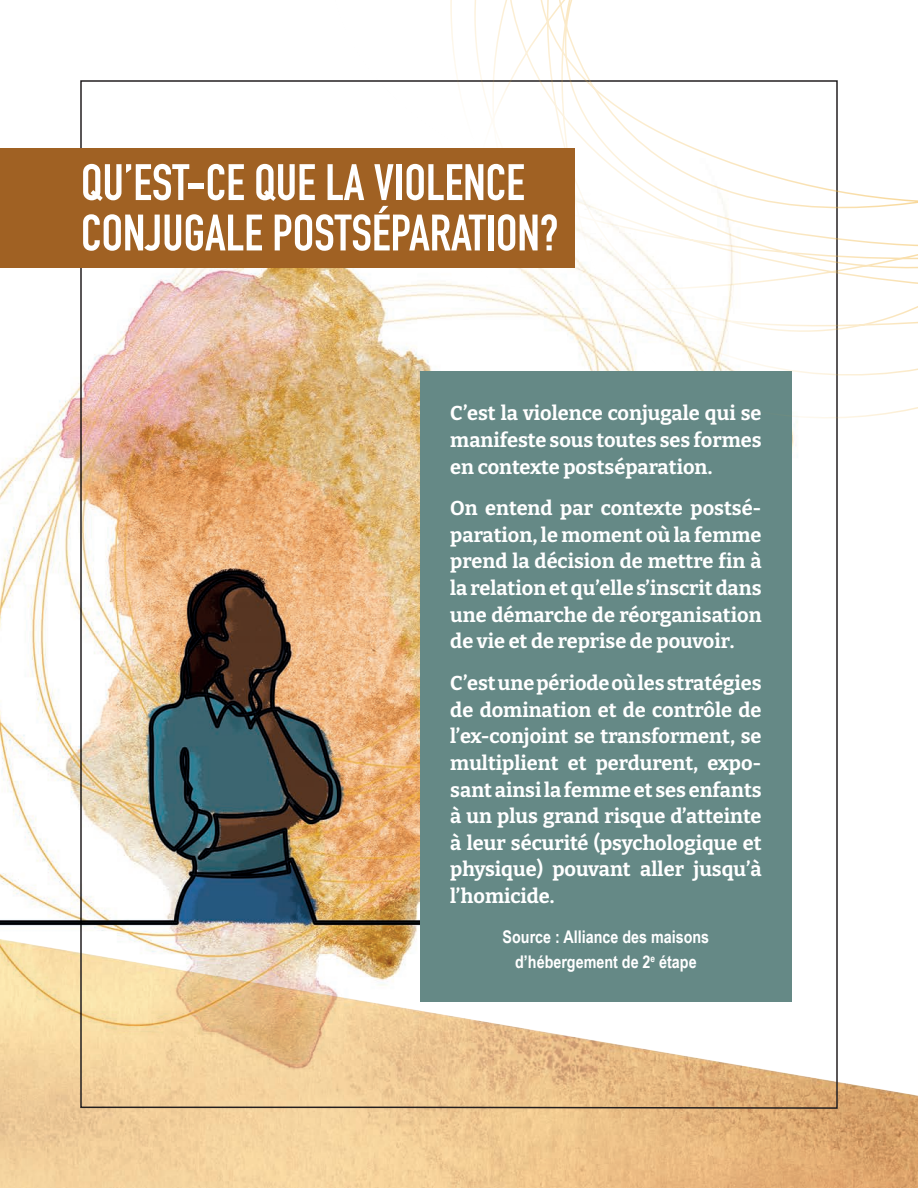
<style>
.page{position:relative;width:918px;height:1188px;background:#fff}
.page>*{position:absolute;margin:0;border:0;box-sizing:border-box;transform-origin:0 0}
.t1{font:700 50.4px/50.4px "DIN Condensed";color:#fff}
.t2{font:700 19.95px/26.7px "Bitter";color:#fff;text-align:justify}
.t3{font:700 17.55px/25px "Arial Narrow";color:#fff;text-align:center}
</style>
<div class="page">
<img style="left:0;top:1082px;width:918px;height:106px">
<img style="left:0;top:137px;width:821px;height:1031px">
<div style="left:420px;top:372px;width:372px;height:137px;background:#658986"></div>
<div style="left:420px;top:467px;width:372px;height:217px;background:#658986"></div>
<div style="left:420px;top:641px;width:372px;height:297px;background:#658986"></div>
<div style="left:420px;top:900px;width:372px;height:102px;background:#658986"></div>
<svg style="left:328px;top:0;width:590px;height:420px"></svg>
<div style="left:0;top:148px;width:575px;height:120px;background:#a06123"></div>
<h1 class="t1" style="left:81px;top:157px;width:479px">QU’EST-CE QUE LA VIOLENCE<br>CONJUGALE POSTSÉPARATION?</h1>
<p class="t2" style="left:450px;top:400px;width:313px">C’est la violence conjugale qui se manifeste sous toutes ses formes en contexte postséparation.</p>
<p class="t2" style="left:450px;top:494px;width:313px">On entend par contexte postsé&shy;paration, le moment où la femme prend la décision de mettre fin à la relation et qu’elle s’inscrit dans une démarche de réorganisation de vie et de reprise de pouvoir.</p>
<p class="t2" style="left:450px;top:669px;width:313px">C’est une période où les stratégies de domination et de contrôle de l’ex-conjoint se transforment, se multiplient et perdurent, expo&shy;sant ainsi la femme et ses enfants à un plus grand risque d’atteinte à leur sécurité (psychologique et physique) pouvant aller jusqu’à l’homicide.</p>
<p class="t3" style="left:503px;top:923px;width:208px">Source : Alliance des maisons d’hébergement de 2<sup>e</sup> étape</p>
</div>
